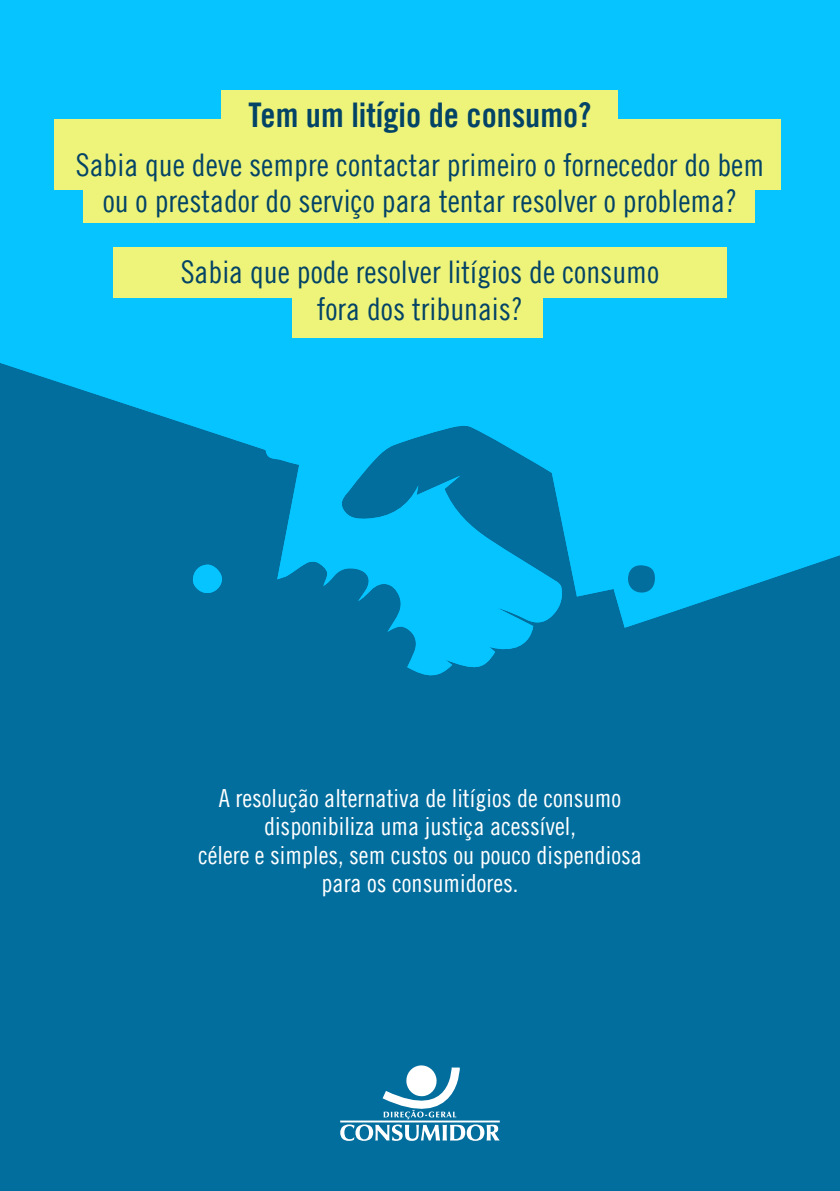
<style>
.page{position:relative;width:840px;height:1191px;background:#fff}
.page>*{position:absolute;margin:0;border:0;box-sizing:border-box;transform-origin:0 0}
.t1{font:34px "Amnesty Trade Gothic Bd Cn 20";color:#034366}
.t2{font:31.2px/36.8px "Amnesty Trade Gothic Cn 18";color:#034366;text-align:center}
.t3{font:25px/28.4px "Amnesty Trade Gothic Cn 18";color:#fff;text-align:center}
</style>
<div class="page">
<div style="left:0;top:0;width:839px;height:1004px;background:#06c4ff"></div>
<div style="left:0;top:678px;width:839px;height:513px;background:#026e9e"></div>
<svg style="left:0;top:104px;width:839px;height:574px"></svg>
<div style="left:193px;top:564px;width:29px;height:29px;background:#06c4ff;border-radius:50%"></div>
<svg style="left:627px;top:565px;width:28px;height:28px"></svg>
<div style="left:221px;top:90px;width:396px;height:78px;background:#eef47a"></div>
<div style="left:54px;top:119px;width:726px;height:70px;background:#eef47a"></div>
<div style="left:113px;top:247px;width:613px;height:51px;background:#eef47a"></div>
<div style="left:292px;top:224px;width:250px;height:114px;background:#eef47a"></div>
<div style="left:83px;top:172px;width:671px;height:60px;background:#eef47a"></div>
<div style="left:83px;top:224px;width:671px;height:23px;background:#06c4ff"></div>
<svg style="left:340px;top:1065px;width:159px;height:75px"></svg>
<p class="t1" style="left:248px;top:95px;width:344px">Tem um litígio de consumo?</p>
<p class="t2" style="left:76px;top:146px;width:689px">Sabia que deve sempre contactar primeiro o fornecedor do bem ou o prestador do serviço para tentar resolver o problema?</p>
<p class="t2" style="left:181px;top:253px;width:479px">Sabia que pode resolver litígios de consumo fora dos tribunais?</p>
<p class="t3" style="left:198px;top:783px;width:445px">A resolução alternativa de litígios de consumo disponibiliza uma justiça acessível,<br>célere e simples, sem custos ou pouco dispendiosa para os consumidores.</p>
</div>
